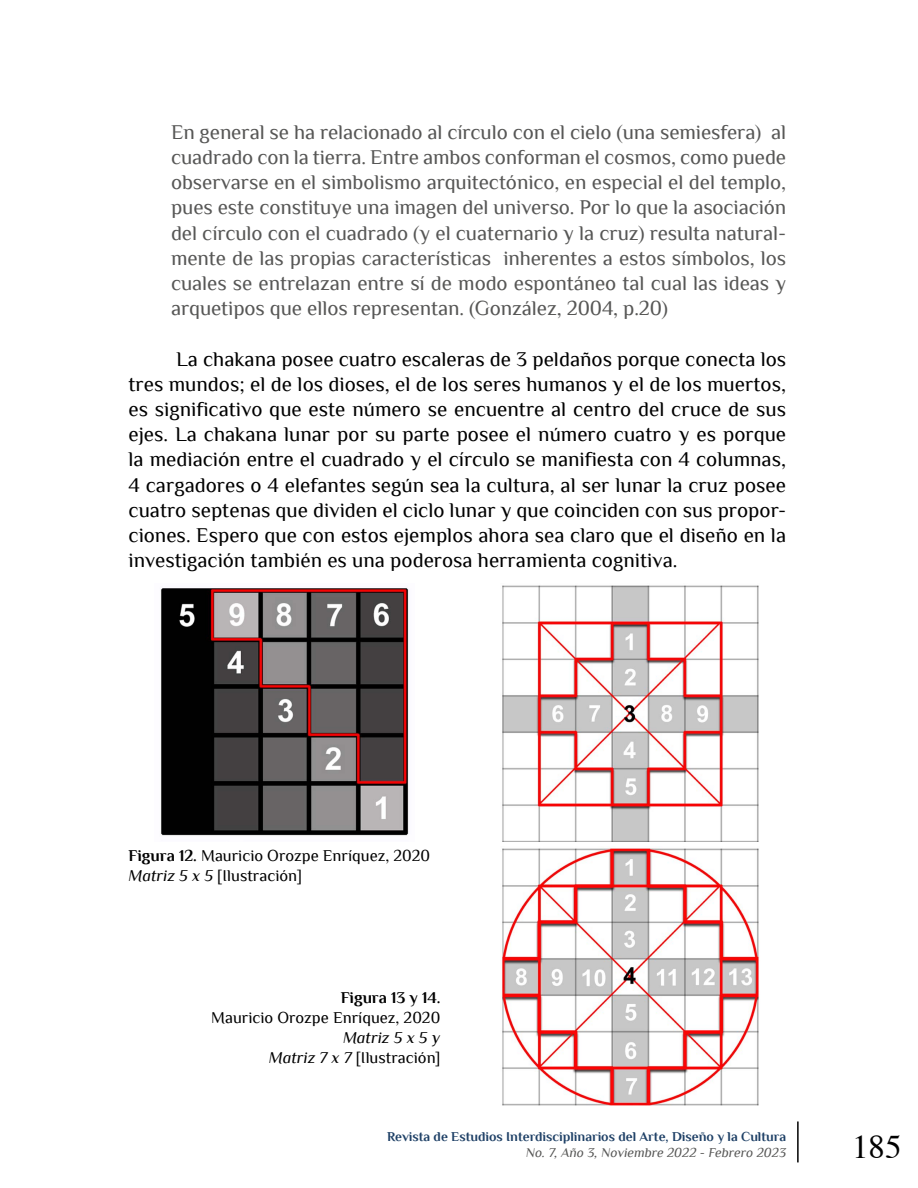
<style>
.page{position:relative;width:918px;height:1188px;background:#fff}
.page>*{position:absolute;margin:0;border:0;box-sizing:border-box;transform-origin:0 0}
.t1{font:33px "Times";color:#000}
.t2{font:21px/25.2px "Philosopher";color:#000;text-align:justify}
.t3{font:21px/25.2px "Philosopher";letter-spacing:-.005em;color:#575756;text-align:justify}
.t4{font:16.5px/19.8px "Philosopher";color:#000}
.t5{font:italic 16.5px/19.8px "Philosopher";color:#000;text-align:right}
.t6{font:700 16.5px "Philosopher";color:#000}
.t7{font:700 13.5px "Philosopher";color:#1e4066}
.t8{font:italic 13.5px "Philosopher";color:#575756}
.s1{font-weight:700}
.s2{font-style:italic}
.s3{font-style:normal}
</style>
<div class="page">
<hr style="left:797px;top:1121px;width:2px;height:41px;background:#000">
<img style="left:161px;top:588px;width:248px;height:248px">
<img style="left:502px;top:585px;width:257px;height:257px">
<img style="left:501px;top:848px;width:259px;height:257px">
<p class="t3" style="left:171px;top:119px;width:617px">En general se ha relacionado al círculo con el cielo (una semiesfera) al cuadrado con la tierra. Entre ambos conforman el cosmos, como puede observarse en el simbolismo arquitectónico, en especial el del templo, pues este constituye una imagen del universo. Por lo que la asociación del círculo con el cuadrado (y el cuaternario y la cruz) resulta natural&shy;mente de las propias características inherentes a estos símbolos, los cuales se entrelazan entre sí de modo espontáneo tal cual las ideas y arquetipos que ellos representan. (González, 2004, p.20)</p>
<p class="t2" style="left:129px;top:346px;width:659px;text-indent:48px">La chakana posee cuatro escaleras de 3 peldaños porque conecta los tres mundos; el de los dioses, el de los seres humanos y el de los muertos, es significativo que este número se encuentre al centro del cruce de sus ejes. La chakana lunar por su parte posee el número cuatro y es porque la mediación entre el cuadrado y el círculo se manifiesta con 4 columnas, 4 cargadores o 4 elefantes según sea la cultura, al ser lunar la cruz posee cuatro septenas que dividen el ciclo lunar y que coinciden con sus propor&shy;ciones. Espero que con estos ejemplos ahora sea claro que el diseño en la investigación también es una poderosa herramienta cognitiva.</p>
<p class="t4" style="left:129px;top:846px;width:303px"><span class="s1">Figura 12.</span> Mauricio Orozpe Enríquez, 2020<br><span class="s2">Matriz 5 x 5</span> [Ilustración]</p>
<p class="t6" style="left:341px;top:989px;width:101px">Figura 13 y 14.</p>
<p class="t4" style="left:211px;top:1008px;width:231px">Mauricio Orozpe Enríquez, 2020</p>
<p class="t5" style="left:269px;top:1028px;width:173px">Matriz 5 x 5 y<br>Matriz 7 x 7 <span class="s3">[Ilustración]</span></p>
<p class="t7" style="left:387px;top:1129px;width:401px">Revista de Estudios Interdisciplinarios del Arte, Diseño y la Cultura</p>
<p class="t8" style="left:526px;top:1145px;width:262px">No. 7, Año 3, Noviembre 2022 - Febrero 2023</p>
<h1 class="t1" style="left:852px;top:1116px;width:51px">185</h1>
</div>
